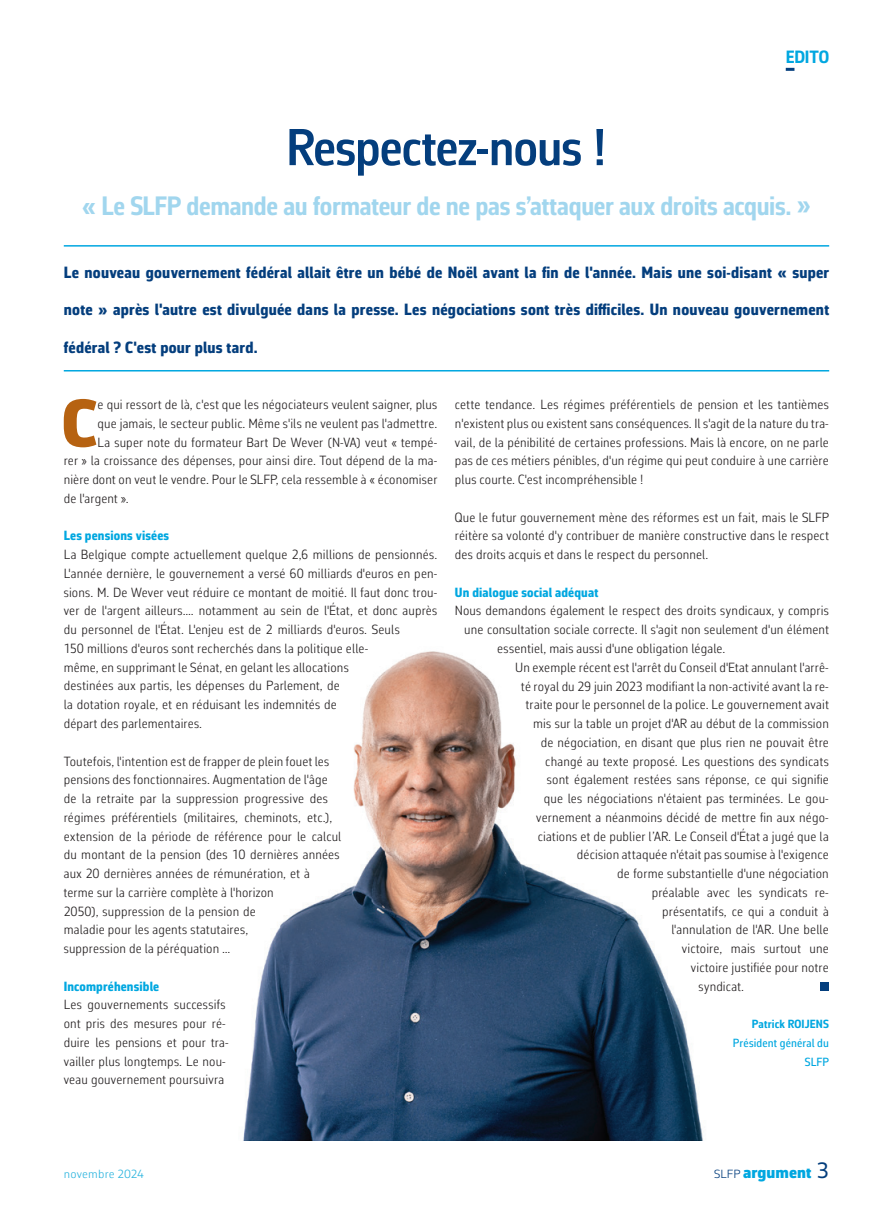
<style>
.page{position:relative;width:893px;height:1221px;background:#fff}
.page>*{position:absolute;margin:0;border:0;box-sizing:border-box;transform-origin:0 0}
.t1{font:900 67.95px "Corbeau Pro";color:#b66211}
.t2{font:600 52.5px "Corbeau Con Pro";letter-spacing:-.015em;color:#043e7d}
.t3{font:700 27px "Corbeau Con Pro";letter-spacing:-.015em;color:#a1d6ee}
.t4{font:700 18px "Corbeau Con Pro";letter-spacing:-.01em;color:#00a7e0}
.t5{font:800 16.5px "Corbeau Con Pro";letter-spacing:.015em;color:#043e7d}
.t6{font:900 16.5px "Corbeau Pro";letter-spacing:.005em;color:#00a7e0}
.t7{font:300 13.5px/18.8px "Corbeau Con Pro";letter-spacing:.015em;color:#231f20}
.t8{font:800 13.5px "Corbeau Con Pro";letter-spacing:.01em;color:#00a7e0}
.t9{font:500 12px/18.8px "Corbeau Con Pro";letter-spacing:.01em;color:#00a7e0;text-align:right}
.t10{font:700 12px "Corbeau Con Pro";letter-spacing:.015em;color:#00a7e0}
.t11{font:300 12px "Corbeau Pro";letter-spacing:.015em;color:#28b3de}
.s1{font-weight:300;font-size:12px;color:#043e7d}
.s2{font-weight:400;font-size:22.5px;color:#043e7d}
</style>
<div class="page">
<svg style="left:786px;top:68px;width:8px;height:3px"></svg>
<hr style="left:64px;top:245px;width:765px;height:1px;background:#00a7e0">
<hr style="left:64px;top:370px;width:765px;height:1px;background:#00a7e0">
<img style="left:243px;top:651px;width:460px;height:489px">
<div style="left:820px;top:982px;width:9px;height:8px;background:#043e7d"></div>
<h3 class="t4" style="left:786px;top:45px;width:45px">EDITO</h3>
<h2 class="t2" style="left:286px;top:112px;width:322px">Respectez-nous !</h2>
<h3 class="t3" style="left:82px;top:187px;width:731px">« Le SLFP demande au formateur de ne pas s’attaquer aux droits acquis. »</h3>
<p class="t5" style="left:64px;top:261px;width:767px">Le nouveau gouvernement fédéral allait être un bébé de Noël avant la fin de l'année. Mais une soi-disant « super</p>
<p class="t5" style="left:64px;top:298px;width:767px">note » après l'autre est divulguée dans la presse. Les négociations sont très difficiles. Un nouveau gouvernement</p>
<p class="t5" style="left:64px;top:336px;width:195px">fédéral ? C'est pour plus tard.</p>
<h1 class="t1" style="left:62px;top:378px;width:37px">C</h1>
<p class="t7" style="left:98px;top:395px;width:341px">e qui ressort de là, c'est que les négociateurs veulent saigner, plus</p>
<p class="t7" style="left:98px;top:413px;width:341px">que jamais, le secteur public. Même s'ils ne veulent pas l'admettre.</p>
<p class="t7" style="left:98px;top:432px;width:341px">La super note du formateur Bart De Wever (N-VA) veut « tempé-</p>
<p class="t7" style="left:64px;top:451px;width:375px">rer » la croissance des dépenses, pour ainsi dire. Tout dépend de la ma-</p>
<p class="t7" style="left:64px;top:470px;width:375px">nière dont on veut le vendre. Pour le SLFP, cela ressemble à « économiser</p>
<p class="t7" style="left:64px;top:488px;width:67px">de l'argent ».</p>
<p class="t8" style="left:64px;top:526px;width:107px">Les pensions visées</p>
<p class="t7" style="left:64px;top:545px;width:375px">La Belgique compte actuellement quelque 2,6 millions de pensionnés.<br>L'année dernière, le gouvernement a versé 60 milliards d'euros en pen&shy;sions. M. De Wever veut réduire ce montant de moitié. Il faut donc trou&shy;ver de l'argent ailleurs.... notamment au sein de l'État, et donc auprès du personnel de l'État. L'enjeu est de 2 milliards d'euros. Seuls<br>150 millions d'euros sont recherchés dans la politique elle-<br>même, en supprimant le Sénat, en gelant les allocations<br>destinées aux partis, les dépenses du Parlement, de<br>la dotation royale, et en réduisant les indemnités de<br>départ des parlementaires.</p>
<p class="t7" style="left:64px;top:751px;width:279px">Toutefois, l'intention est de frapper de plein fouet les pensions des fonctionnaires. Augmentation de l'âge de la retraite par la suppression progressive des régimes préférentiels (militaires, cheminots, etc.), extension de la période de référence pour le calcul du montant de la pension (des 10 dernières années aux 20 dernières années de rémunération, et à terme sur la carrière complète à l'horizon<br>2050), suppression de la pension de<br>maladie pour les agents statutaires,<br>suppression de la péréquation ...</p>
<p class="t8" style="left:64px;top:976px;width:97px">Incompréhensible</p>
<p class="t7" style="left:64px;top:995px;width:166px">Les gouvernements successifs ont pris des mesures pour ré&shy;duire les pensions et pour tra&shy;vailler plus longtemps. Le nou&shy;veau gouvernement poursuivra</p>
<p class="t7" style="left:455px;top:395px;width:375px;text-align:justify">cette tendance. Les régimes préférentiels de pension et les tantièmes n'existent plus ou existent sans conséquences. Il s'agit de la nature du tra&shy;vail, de la pénibilité de certaines professions. Mais là encore, on ne parle pas de ces métiers pénibles, d'un régime qui peut conduire à une carrière plus courte. C'est incompréhensible !</p>
<p class="t7" style="left:455px;top:507px;width:375px;text-align:justify">Que le futur gouvernement mène des réformes est un fait, mais le SLFP réitère sa volonté d'y contribuer de manière constructive dans le respect des droits acquis et dans le respect du personnel.</p>
<p class="t8" style="left:455px;top:583px;width:145px">Un dialogue social adéquat</p>
<p class="t7" style="left:455px;top:601px;width:375px">Nous demandons également le respect des droits syndicaux, y compris</p>
<p class="t7" style="left:464px;top:620px;width:366px">une consultation sociale correcte. Il s'agit non seulement d'un élément</p>
<p class="t7" style="left:497px;top:639px;width:230px">essentiel, mais aussi d'une obligation légale.</p>
<p class="t7" style="left:515px;top:657px;width:315px">Un exemple récent est l'arrêt du Conseil d'Etat annulant l'arrê-</p>
<p class="t7" style="left:521px;top:676px;width:309px">té royal du 29 juin 2023 modifiant la non-activité avant la re-</p>
<p class="t7" style="left:526px;top:695px;width:305px">traite pour le personnel de la police. Le gouvernement avait</p>
<p class="t7" style="left:533px;top:714px;width:297px">mis sur la table un projet d'AR au début de la commission</p>
<p class="t7" style="left:541px;top:732px;width:290px">de négociation, en disant que plus rien ne pouvait être</p>
<p class="t7" style="left:545px;top:751px;width:285px">changé au texte proposé. Les questions des syndicats</p>
<p class="t7" style="left:547px;top:770px;width:283px">sont également restées sans réponse, ce qui signifie</p>
<p class="t7" style="left:544px;top:789px;width:286px">que les négociations n'étaient pas terminées. Le gou-</p>
<p class="t7" style="left:536px;top:807px;width:294px">vernement a néanmoins décidé de mettre fin aux négo-</p>
<p class="t7" style="left:538px;top:826px;width:293px">ciations et de publier l’AR. Le Conseil d'État a jugé que la</p>
<p class="t7" style="left:577px;top:845px;width:254px">décision attaquée n'était pas soumise à l'exigence</p>
<p class="t7" style="left:617px;top:864px;width:213px">de forme substantielle d'une négociation</p>
<p class="t7" style="left:652px;top:882px;width:178px">préalable avec les syndicats re-</p>
<p class="t7" style="left:662px;top:901px;width:168px">présentatifs, ce qui a conduit à</p>
<p class="t7" style="left:671px;top:920px;width:159px">l'annulation de l'AR. Une belle</p>
<p class="t7" style="left:682px;top:939px;width:149px">victoire, mais surtout une</p>
<p class="t7" style="left:691px;top:957px;width:139px">victoire justifiée pour notre</p>
<p class="t7" style="left:698px;top:976px;width:47px">syndicat.</p>
<p class="t10" style="left:752px;top:1015px;width:79px">Patrick ROIJENS</p>
<p class="t9" style="left:733px;top:1033px;width:97px">Président général du<br>SLFP</p>
<p class="t11" style="left:64px;top:1165px;width:82px">novembre 2024</p>
<p class="t6" style="left:714px;top:1161px;width:117px"><span class="s1">SLFP</span> argument <span class="s2">3</span></p>
</div>
